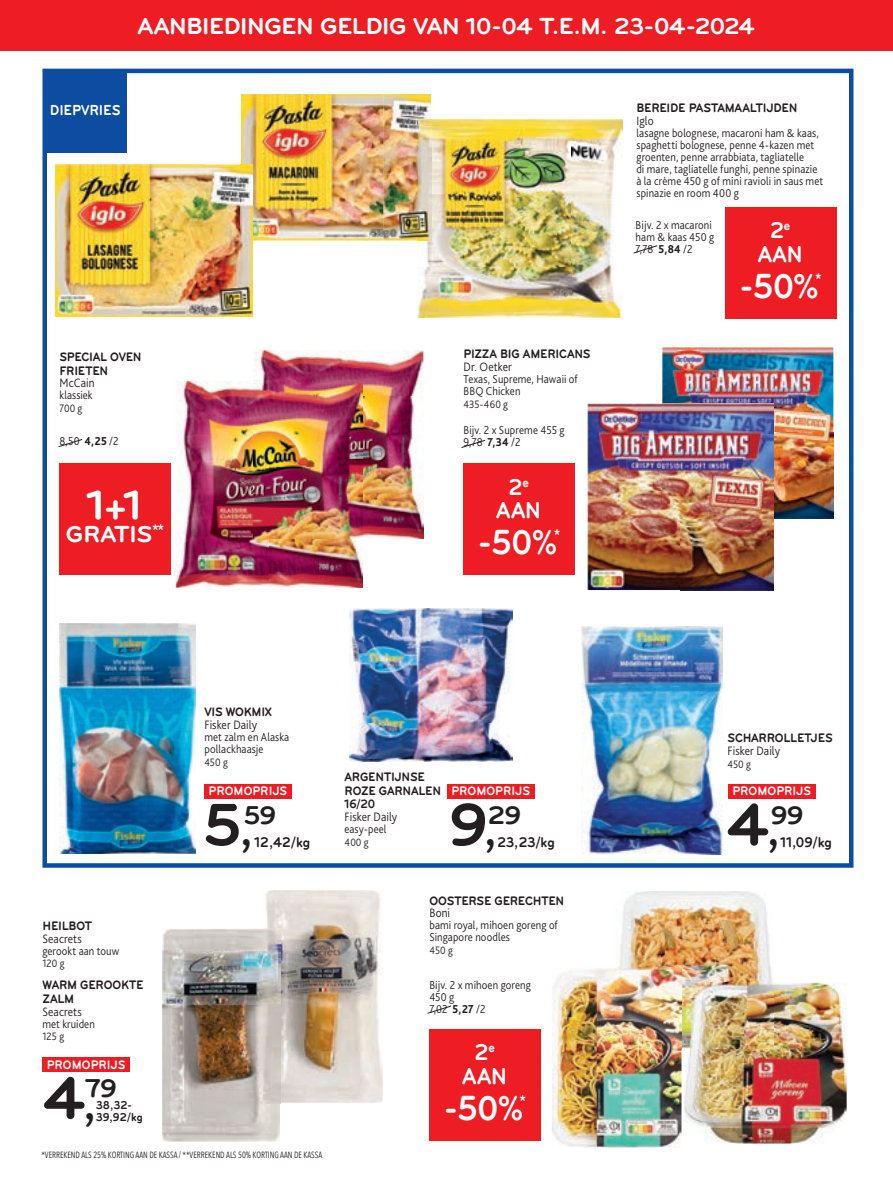
<style>
.page{position:relative;width:893px;height:1191px;background:#fff}
.page>*{position:absolute;margin:0;border:0;box-sizing:border-box;transform-origin:0 0}
.t1{font:61.95px "Bryant Bold Alt";color:#231f20}
.t2{font:42.45px "Bryant Bold Alt";color:#fff}
.t3{font:36px "Bryant Bold Alt";color:#fff;scale:.9 1}
.t4{font:26.7px "Bryant Bold Alt";color:#231f20}
.t5{font:24px "Bryant Bold Alt";letter-spacing:-.03em;color:#fff}
.t6{font:24px/23.7px "Bryant Bold Alt";letter-spacing:-.03em;color:#fff;text-align:center;scale:.9 1}
.t7{font:15px "Bryant Bold Alt";letter-spacing:-.005em;color:#fff;scale:.88 1}
.t8{font:14.7px "Bryant Bold Alt";letter-spacing:-.01em;color:#231f20;scale:.9 1}
.t9{font:12.75px/13.5px "Bryant Bold Alt";letter-spacing:-.02em;color:#231f20;scale:.9 1}
.t10{font:300 12.75px "Bliss Pro";letter-spacing:.005em;color:#231f20;scale:.9 1}
.t11{font:12.75px "Bryant Bold Alt";color:#fff;scale:.9 1}
.t12{font:300 12px/12px "Bliss Pro";letter-spacing:.01em;color:#231f20;scale:.9 1}
.t13{font:12px/12px "Bryant Bold Alt";letter-spacing:-.005em;color:#231f20;scale:.9 1}
.t14{font:300 11.25px "Bliss Pro";color:#231f20;scale:.9 1}
.t15{font:9px "Avenir Next Condensed";color:#231f20;scale:.92 1}
.s1{font-weight:800}
.s2{font-size:45.9px}
</style>
<div class="page">
<div style="left:42px;top:69px;width:811px;height:798px;border:4px solid #0d4da1"></div>
<img style="left:241px;top:94px;width:190px;height:146px">
<img style="left:55px;top:164px;width:198px;height:153px">
<img style="left:241px;top:164px;width:12px;height:76px">
<img style="left:418px;top:119px;width:204px;height:199px">
<img style="left:418px;top:119px;width:13px;height:121px">
<img style="left:254px;top:350px;width:169px;height:47px">
<img style="left:363px;top:397px;width:60px;height:141px">
<img style="left:176px;top:381px;width:93px;height:206px">
<img style="left:269px;top:538px;width:94px;height:49px">
<img style="left:254px;top:381px;width:109px;height:157px">
<img style="left:662px;top:347px;width:171px;height:86px">
<img style="left:774px;top:433px;width:59px;height:85px">
<img style="left:587px;top:403px;width:93px;height:187px">
<img style="left:680px;top:518px;width:94px;height:72px">
<img style="left:662px;top:403px;width:112px;height:115px">
<img style="left:60px;top:623px;width:136px;height:231px">
<img style="left:349px;top:608px;width:163px;height:153px">
<img style="left:581px;top:626px;width:142px;height:228px">
<img style="left:265px;top:890px;width:118px;height:213px">
<img style="left:162px;top:929px;width:118px;height:212px">
<img style="left:263px;top:928px;width:17px;height:175px">
<img style="left:619px;top:891px;width:154px;height:157px">
<img style="left:684px;top:982px;width:163px;height:161px">
<img style="left:684px;top:982px;width:89px;height:66px">
<img style="left:552px;top:968px;width:129px;height:179px">
<img style="left:615px;top:967px;width:66px;height:81px">
<div style="left:0;top:0;width:893px;height:50px;background:#ee1d23"></div>
<div style="left:204px;top:783px;width:88px;height:15px;background:#ee1d23"></div>
<div style="left:447px;top:783px;width:87px;height:15px;background:#ee1d23"></div>
<div style="left:728px;top:783px;width:87px;height:15px;background:#ee1d23"></div>
<svg style="left:633px;top:245px;width:25px;height:9px"></svg>
<svg style="left:58px;top:439px;width:25px;height:8px"></svg>
<svg style="left:461px;top:439px;width:25px;height:9px"></svg>
<svg style="left:427px;top:1005px;width:25px;height:9px"></svg>
<div style="left:42px;top:1057px;width:88px;height:14px;background:#ee1d23"></div>
<div style="left:44px;top:70px;width:83px;height:83px;background:#0d4da1"></div>
<div style="left:725px;top:207px;width:111px;height:111px;background:#ee1d23"></div>
<div style="left:59px;top:463px;width:112px;height:112px;background:#ee1d23"></div>
<div style="left:463px;top:463px;width:112px;height:112px;background:#ee1d23"></div>
<div style="left:429px;top:1029px;width:112px;height:111px;background:#ee1d23"></div>
<h3 class="t5" style="left:138px;top:13px;width:619px">AANBIEDINGEN GELDIG VAN 10-04 T.E.M. 23-04-2024</h3>
<p class="t7" style="left:50px;top:102px;width:82px">DIEPVRIES</p>
<p class="t9" style="left:636px;top:101px;width:180px">BEREIDE PASTAMAALTIJDEN</p>
<p class="t10" style="left:636px;top:113px;width:21px">Iglo</p>
<p class="t12" style="left:636px;top:127px;width:209px">lasagne bolognese, macaroni ham &amp; kaas, spaghetti bolognese, penne 4-kazen met groenten, penne arrabbiata, tagliatelle<br>di mare, tagliatelle funghi, penne spinazie à la crème 450 g of mini ravioli in saus met spinazie en room 400 g</p>
<p class="t12" style="left:636px;top:219px;width:89px">Bijv. 2 x macaroni ham &amp; kaas 450 g<br>7,78 <span class="s1">5,84</span> /2</p>
<h3 class="t6" style="left:758px;top:218px;width:52px">2<sup>e<br></sup>AAN</h3>
<h3 class="t3" style="left:739px;top:266px;width:93px">-50%<sup>*</sup></h3>
<p class="t9" style="left:59px;top:350px;width:93px">SPECIAL OVEN<br>FRIETEN</p>
<p class="t10" style="left:59px;top:375px;width:41px">McCain</p>
<p class="t12" style="left:59px;top:389px;width:38px">klassiek</p>
<p class="t14" style="left:59px;top:401px;width:27px">700 g</p>
<p class="t9" style="left:463px;top:347px;width:143px">PIZZA BIG AMERICANS</p>
<p class="t10" style="left:463px;top:358px;width:55px">Dr. Oetker</p>
<p class="t12" style="left:463px;top:372px;width:128px">Texas, Supreme, Hawaii of<br>BBQ Chicken</p>
<p class="t14" style="left:463px;top:397px;width:51px">435-460 g</p>
<p class="t12" style="left:59px;top:435px;width:67px">8,50 <span class="s1">4,25</span> /2</p>
<p class="t12" style="left:463px;top:424px;width:114px">Bijv. 2 x Supreme 455 g<br>9,78 <span class="s1">7,34</span> /2</p>
<h2 class="t2" style="left:87px;top:481px;width:58px">1+1</h2>
<h3 class="t5" style="left:66px;top:521px;width:99px">GRATIS<sup>**</sup></h3>
<h3 class="t6" style="left:496px;top:475px;width:52px">2<sup>e<br></sup>AAN</h3>
<h3 class="t3" style="left:477px;top:522px;width:93px">-50%<sup>*</sup></h3>
<p class="t9" style="left:204px;top:705px;width:77px">VIS WOKMIX</p>
<p class="t10" style="left:204px;top:716px;width:60px">Fisker Daily</p>
<p class="t12" style="left:204px;top:730px;width:96px">met zalm en Alaska pollackhaasje</p>
<p class="t14" style="left:204px;top:754px;width:28px">450 g</p>
<p class="t9" style="left:42px;top:918px;width:56px">HEILBOT</p>
<p class="t10" style="left:42px;top:930px;width:45px">Seacrets</p>
<p class="t12" style="left:42px;top:944px;width:87px">gerookt aan touw</p>
<p class="t14" style="left:42px;top:956px;width:26px">120 g</p>
<p class="t9" style="left:42px;top:978px;width:114px">WARM GEROOKTE<br>ZALM</p>
<p class="t10" style="left:42px;top:1003px;width:45px">Seacrets</p>
<p class="t12" style="left:42px;top:1017px;width:60px">met kruiden</p>
<p class="t14" style="left:42px;top:1029px;width:26px">125 g</p>
<p class="t11" style="left:47px;top:1057px;width:89px">PROMOPRIJS</p>
<h1 class="t1" style="left:43px;top:1063px;width:56px">4<span class="s2">,</span></h1>
<p class="t13" style="left:96px;top:1098px;width:54px;text-indent:-11px"><sup>79</sup>38,32-<br>39,92/kg</p>
<p class="t11" style="left:209px;top:784px;width:89px">PROMOPRIJS</p>
<h1 class="t1" style="left:203px;top:790px;width:52px">5<span class="s2">,</span></h1>
<h3 class="t4" style="left:244px;top:800px;width:34px">59</h3>
<p class="t8" style="left:255px;top:834px;width:64px">12,42 /kg</p>
<p class="t15" style="left:41px;top:1146px;width:307px">*VERREKEND ALS 25% KORTING AAN DE KASSA / **VERREKEND ALS 50% KORTING AAN DE KASSA</p>
<p class="t9" style="left:345px;top:770px;width:109px">ARGENTIJNSE<br>ROZE GARNALEN<br>16/20</p>
<p class="t10" style="left:345px;top:809px;width:60px">Fisker Daily</p>
<p class="t12" style="left:345px;top:822px;width:48px">easy-peel</p>
<p class="t14" style="left:345px;top:835px;width:28px">400 g</p>
<p class="t11" style="left:451px;top:784px;width:89px">PROMOPRIJS</p>
<h1 class="t1" style="left:449px;top:790px;width:50px">9<span class="s2">,</span></h1>
<h3 class="t4" style="left:488px;top:800px;width:35px">29</h3>
<p class="t8" style="left:497px;top:834px;width:66px">23,23 /kg</p>
<p class="t9" style="left:429px;top:893px;width:151px">OOSTERSE GERECHTEN</p>
<p class="t10" style="left:429px;top:905px;width:25px">Boni</p>
<p class="t12" style="left:429px;top:919px;width:144px">bami royal, mihoen goreng of<br>Singapore noodles</p>
<p class="t14" style="left:429px;top:943px;width:28px">450 g</p>
<p class="t12" style="left:429px;top:978px;width:114px">Bijv. 2 x mihoen goreng<br>450 g<br>7,02 <span class="s1">5,27</span> /2</p>
<h3 class="t6" style="left:462px;top:1040px;width:52px">2<sup>e<br></sup>AAN</h3>
<h3 class="t3" style="left:443px;top:1087px;width:93px">-50%<sup>*</sup></h3>
<p class="t9" style="left:727px;top:731px;width:118px">SCHARROLLETJES</p>
<p class="t10" style="left:727px;top:743px;width:60px">Fisker Daily</p>
<p class="t14" style="left:727px;top:757px;width:28px">450 g</p>
<p class="t11" style="left:732px;top:784px;width:89px">PROMOPRIJS</p>
<h1 class="t1" style="left:727px;top:790px;width:56px">4<span class="s2">,</span></h1>
<h3 class="t4" style="left:771px;top:800px;width:34px">99</h3>
<p class="t8" style="left:780px;top:834px;width:59px">11,09 /kg</p>
</div>
